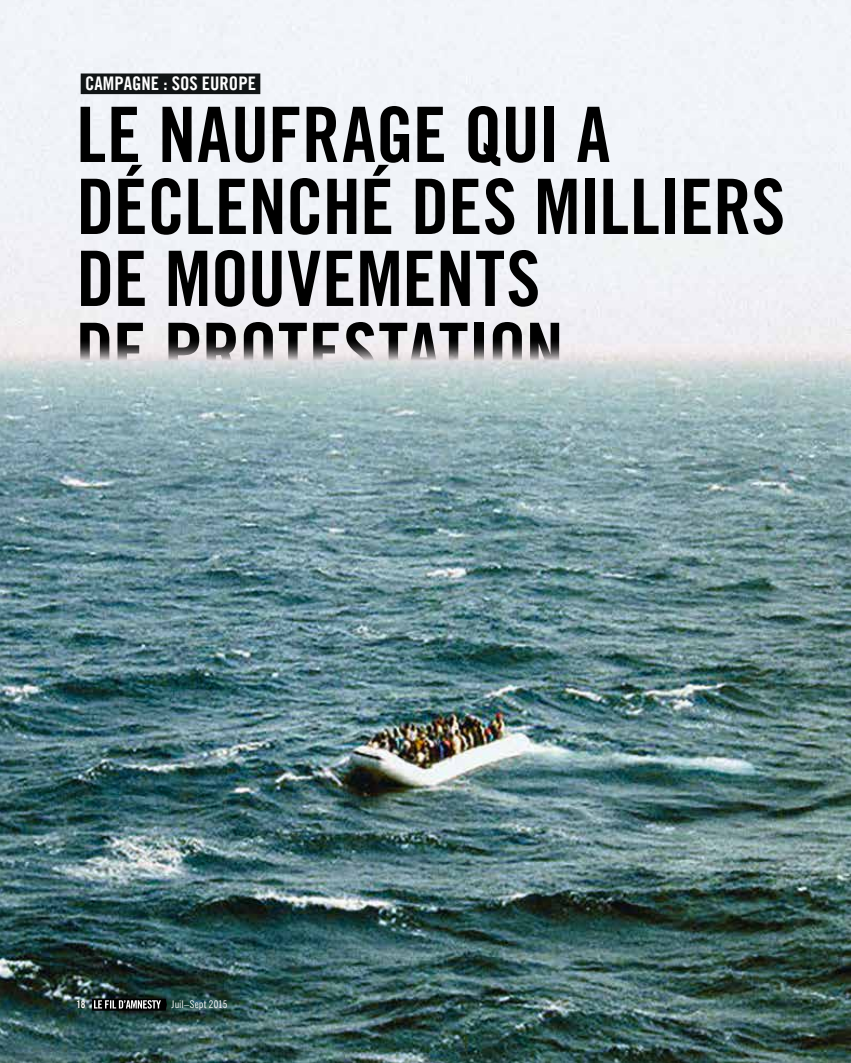
<style>
.page{position:relative;width:851px;height:1063px;background:#fff}
.page>*{position:absolute;margin:0;border:0;box-sizing:border-box;transform-origin:0 0}
.t1{font:76.5px/72px "Amnesty Trade Gothic Bd Cn 20";letter-spacing:-.005em;color:#000}
.t2{font:18.75px "Amnesty Trade Gothic Bd Cn 20";color:#fff}
.t3{font:10.5px "Amnesty Trade Gothic Cn 18";letter-spacing:.005em;color:#fff}
.t4{font:10.5px "Amnesty Trade Gothic Bd Cn 20";color:#fff}
</style>
<div class="page">
<img style="left:0;top:0;width:850px;height:1063px">
<div style="left:81px;top:73px;width:179px;height:21px;background:#111516"></div>
<svg style="left:92px;top:999px;width:75px;height:12px"></svg>
<p class="t2" style="left:85px;top:72px;width:172px">CAMPAGNE : SOS EUROPE</p>
<p class="t1" style="left:76px;top:98px;width:711px">LE NAUFRAGE QUI A<br>DÉCLENCHÉ DES MILLIERS<br>DE MOUVEMENTS<br>DE PROTESTATION</p>
<p class="t4" style="left:76px;top:998px;width:11px">18</p>
<p class="t3" style="left:172px;top:998px;width:57px">Juil–Sept 2015</p>
</div>
